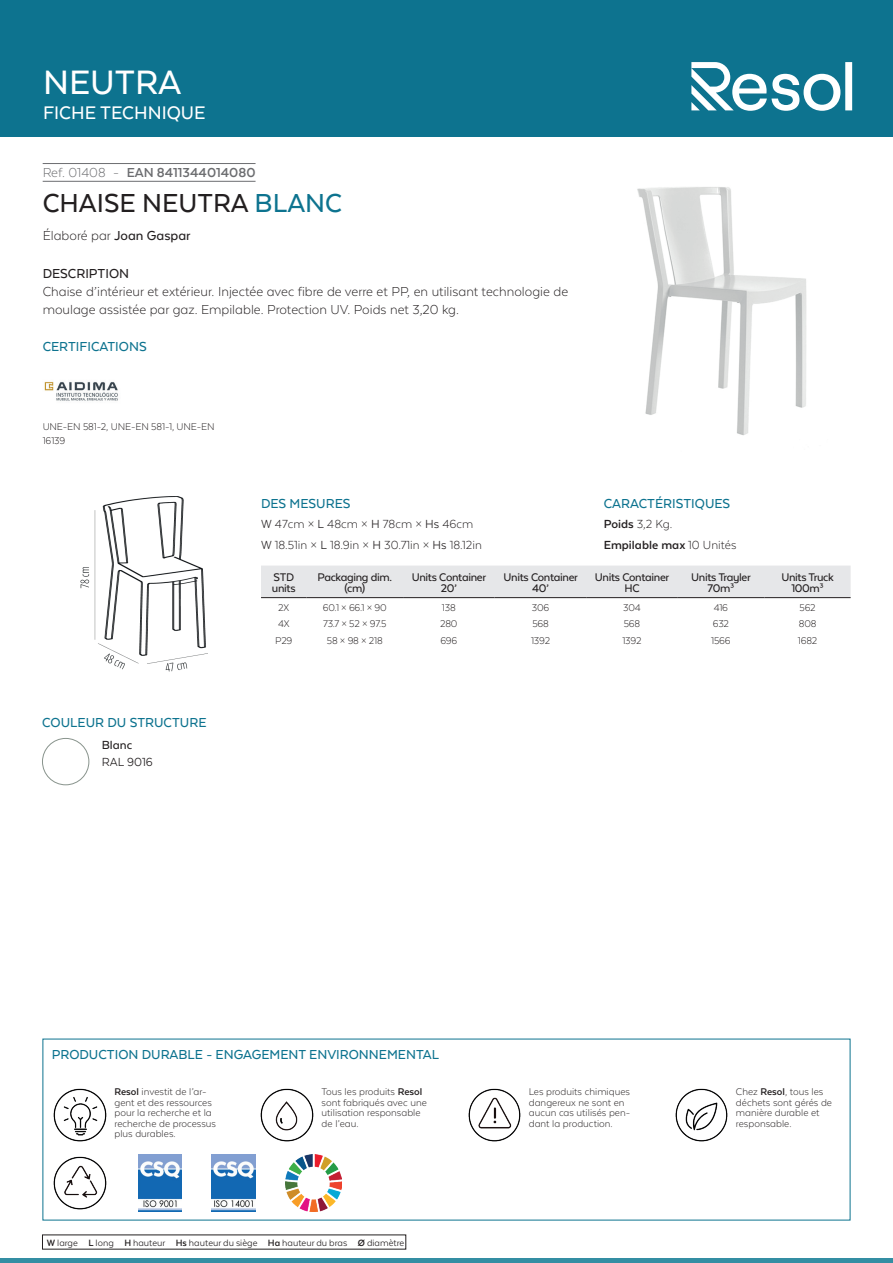
<style>
.page{position:relative;width:893px;height:1263px;background:#fff}
.page>*{position:absolute;margin:0;border:0;box-sizing:border-box;transform-origin:0 0}
.t1{font:500 39px "Texta Alt";color:#fff}
.t2{font:500 30px "Texta Alt";color:#231f20}
.t3{font:500 21px "Texta Alt";color:#fff}
.t4{font:300 15px/18px "Texta Alt";color:#231f20}
.t5{font:500 15px "Texta Alt";color:#0d738f}
.t6{font:700 15px "Texta Alt";color:#6c6d70}
.t7{font:500 15px "Texta Alt";color:#231f20}
.t8{font:300 13.5px/20.4px "Texta Alt";color:#231f20}
.t9{font:700 13.5px/20.4px "Texta Alt";color:#231f20}
.t10{font:13.5px "Texta Alt";color:#231f20}
.t11{font:500 13.5px "Texta Alt";color:#231f20}
.t12{font:500 12.75px/10.5px "Texta Alt";letter-spacing:-.025em;color:#231f20;text-align:center}
.t13{font:300 11.25px/10.5px "Texta Alt";color:#231f20}
.t14{font:10.5px "Texta Alt";color:#231f20}
.s1{font-weight:300}
.s2{color:#0d738f}
.s3{font-weight:500}
.s4{font-weight:400}
.s5{font-weight:700}
</style>
<div class="page">
<div style="left:0;top:0;width:893px;height:137px;background:#0d738f"></div>
<hr style="left:0;top:1259px;width:893px;height:4px;background:#348ea3">
<svg style="left:691px;top:62px;width:161px;height:49px"></svg>
<hr style="left:43px;top:163px;width:213px;height:1px;background:#6c6d70">
<hr style="left:43px;top:181px;width:213px;height:1px;background:#6c6d70">
<img style="left:44px;top:381px;width:74px;height:20px">
<img style="left:637px;top:187px;width:170px;height:249px">
<img style="left:42px;top:738px;width:47px;height:47px;border-radius:23px">
<div style="left:42px;top:738px;width:47px;height:47px;border:1px solid #89948d;border-radius:50%"></div>
<img style="left:80px;top:496px;width:127px;height:176px">
<div style="left:261px;top:565px;width:590px;height:32px;background:#e6e7e9"></div>
<hr style="left:261px;top:597px;width:46px;height:1px;background:#231f20">
<hr style="left:307px;top:597px;width:96px;height:1px;background:#231f20">
<hr style="left:403px;top:597px;width:92px;height:1px;background:#231f20">
<hr style="left:495px;top:597px;width:92px;height:1px;background:#231f20">
<hr style="left:587px;top:597px;width:90px;height:1px;background:#231f20">
<hr style="left:677px;top:597px;width:88px;height:1px;background:#231f20">
<hr style="left:765px;top:597px;width:86px;height:1px;background:#231f20">
<img style="left:53px;top:1088px;width:54px;height:54px">
<img style="left:260px;top:1088px;width:54px;height:54px">
<img style="left:468px;top:1088px;width:53px;height:54px">
<img style="left:675px;top:1088px;width:53px;height:54px">
<img style="left:53px;top:1156px;width:54px;height:54px">
<img style="left:138px;top:1155px;width:44px;height:56px">
<img style="left:212px;top:1155px;width:43px;height:56px">
<img style="left:285px;top:1155px;width:57px;height:56px">
<h1 class="t1" style="left:43px;top:62px;width:140px">NEUTRA</h1>
<h3 class="t3" style="left:43px;top:102px;width:164px">FICHE TECHNIQUE</h3>
<h3 class="t6" style="left:43px;top:164px;width:214px"><span class="s1">Ref. 01408 -</span> EAN 8411344014080</h3>
<h2 class="t2" style="left:43px;top:188px;width:301px">CHAISE NEUTRA <span class="s2">BLANC</span></h2>
<h3 class="t4" style="left:43px;top:226px;width:149px">Élaboré par <span class="s3">Joan Gaspar</span></h3>
<h3 class="t7" style="left:43px;top:265px;width:88px">DESCRIPTION</h3>
<h3 class="t4" style="left:43px;top:282px;width:527px">Chaise d’intérieur et extérieur. Injectée avec fibre de verre et PP, en utilisant technologie de moulage assistée par gaz. Empilable. Protection UV. Poids net 3,20 kg.</h3>
<h3 class="t5" style="left:43px;top:339px;width:106px">CERTIFICATIONS</h3>
<p class="t13" style="left:43px;top:420px;width:173px;line-height:13.5px">UNE-EN 581-2, UNE-EN 581-1, UNE-EN<br>16139</p>
<h3 class="t5" style="left:42px;top:714px;width:166px">COULEUR DU STRUCTURE</h3>
<p class="t11" style="left:102px;top:738px;width:32px">Blanc</p>
<p class="t10" style="left:102px;top:755px;width:52px">RAL 9016</p>
<h3 class="t5" style="left:604px;top:495px;width:128px">CARACTÉRISTIQUES</h3>
<p class="t9" style="left:604px;top:514px;width:134px">Poids <span class="s1">3,2 Kg.<br></span>Empilable max <span class="s1">10 Unités</span></p>
<h3 class="t5" style="left:261px;top:495px;width:91px">DES MESURES</h3>
<p class="t8" style="left:261px;top:514px;width:222px"><span class="s4">W</span> 47cm × <span class="s4">L</span> 48cm × <span class="s4">H</span> 78cm × <span class="s4">Hs</span> 46cm<br><span class="s4">W</span> 18.51in × <span class="s4">L</span> 18.9in × <span class="s4">H</span> 30.71in × <span class="s4">Hs</span> 18.12in</p>
<p class="t12" style="left:272px;top:572px;width:25px;text-align:left">STD units</p>
<p class="t12" style="left:317px;top:572px;width:76px">Packaging dim. (cm)</p>
<p class="t12" style="left:412px;top:572px;width:76px">Units Container<br>20’</p>
<p class="t12" style="left:504px;top:572px;width:76px">Units Container<br>40’</p>
<p class="t12" style="left:595px;top:572px;width:76px">Units Container<br>HC</p>
<p class="t12" style="left:691px;top:572px;width:61px">Units Trayler<br>70m³</p>
<p class="t12" style="left:781px;top:572px;width:54px">Units Truck<br>100m³</p>
<p class="t13" style="left:278px;top:602px;width:12px">2X</p>
<p class="t13" style="left:323px;top:602px;width:65px">60.1 × 66.1 × 90</p>
<p class="t13" style="left:442px;top:602px;width:15px">138</p>
<p class="t13" style="left:532px;top:602px;width:19px">306</p>
<p class="t13" style="left:623px;top:602px;width:19px">304</p>
<p class="t13" style="left:714px;top:602px;width:16px">416</p>
<p class="t13" style="left:799px;top:602px;width:18px">562</p>
<p class="t13" style="left:278px;top:619px;width:13px">4X</p>
<p class="t13" style="left:323px;top:619px;width:65px">73.7 × 52 × 97.5</p>
<p class="t13" style="left:440px;top:619px;width:19px">280</p>
<p class="t13" style="left:532px;top:619px;width:18px">568</p>
<p class="t13" style="left:624px;top:619px;width:18px">568</p>
<p class="t13" style="left:713px;top:619px;width:18px">632</p>
<p class="t13" style="left:799px;top:619px;width:19px">808</p>
<p class="t13" style="left:275px;top:636px;width:19px">P29</p>
<p class="t13" style="left:327px;top:636px;width:57px">58 × 98 × 218</p>
<p class="t13" style="left:440px;top:636px;width:19px">696</p>
<p class="t13" style="left:531px;top:636px;width:21px">1392</p>
<p class="t13" style="left:622px;top:636px;width:21px">1392</p>
<p class="t13" style="left:711px;top:636px;width:21px">1566</p>
<p class="t13" style="left:798px;top:636px;width:21px">1682</p>
<h3 class="t5" style="left:52px;top:1047px;width:389px">PRODUCTION DURABLE - ENGAGEMENT ENVIRONNEMENTAL</h3>
<p class="t13" style="left:114px;top:1086px;width:103px"><span class="s5">Resol</span> investit de l’ar&shy;gent et des ressources pour la recherche et la recherche de processus plus durables.</p>
<p class="t13" style="left:322px;top:1086px;width:107px">Tous les produits <span class="s5">Resol </span>sont fabriqués avec une utilisation responsable de l’eau.</p>
<p class="t13" style="left:529px;top:1086px;width:103px">Les produits chimiques dangereux ne sont en aucun cas utilisés pen&shy;dant la production.</p>
<p class="t13" style="left:736px;top:1086px;width:98px">Chez <span class="s5">Resol</span>, tous les déchets sont gérés de manière durable et responsable.</p>
<p class="t14" style="left:47px;top:1237px;width:359px"><span class="s5">W</span> large <span class="s5">L</span> long <span class="s5">H</span> hauteur <span class="s5">Hs</span> hauteur du siège <span class="s5">Ha</span> hauteur du bras <span class="s5">Ø</span> diamètre</p>
</div>
